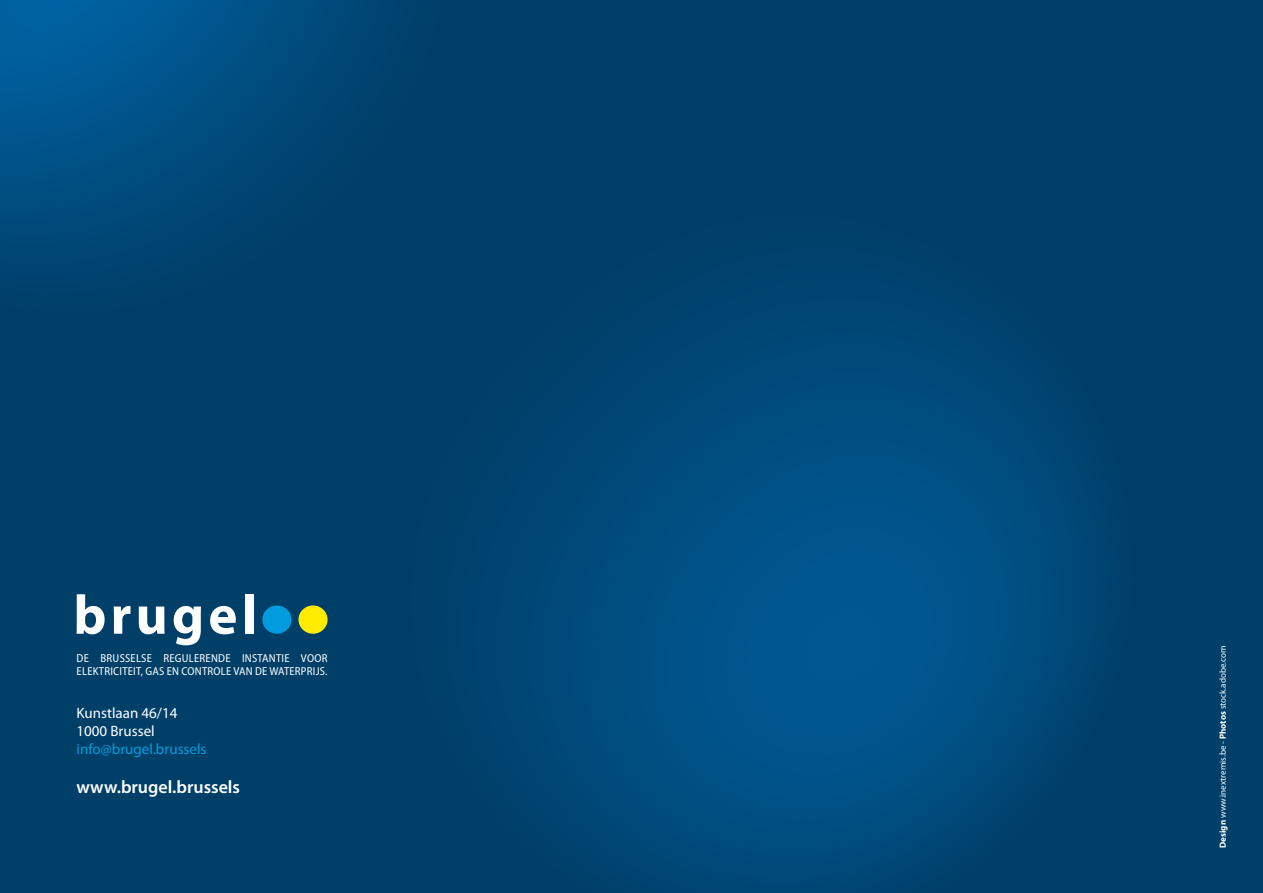
<style>
.page{position:relative;width:1263px;height:893px;background:#003f68}
.page>*{position:absolute;margin:0;border:0;box-sizing:border-box;transform-origin:0 0}
.t1{font:600 18px "Myriad Pro";color:#fff}
.t2{font:15px/18px "Myriad Pro";color:#fff}
.t3{font:15px "Myriad Pro";color:#009cdd}
.t4{font:semi-condensed 11.55px/12.3px "Myriad Pro";letter-spacing:.02em;color:#fff}
.t5{font:9px "Myriad Pro";color:#fff}
.s1{font-weight:700}
</style>
<div class="page">
<svg style="left:77px;top:594px;width:28px;height:40px"></svg>
<svg style="left:114px;top:606px;width:16px;height:28px"></svg>
<svg style="left:139px;top:606px;width:26px;height:28px"></svg>
<svg style="left:174px;top:606px;width:27px;height:39px"></svg>
<svg style="left:210px;top:606px;width:26px;height:28px"></svg>
<div style="left:245px;top:594px;width:8px;height:40px;background:#fff"></div>
<div style="left:262px;top:605px;width:29px;height:29px;background:#009cdd;border-radius:50%"></div>
<div style="left:298px;top:605px;width:30px;height:29px;background:#ffec00;border-radius:50%"></div>
<svg style="left:496px;top:298px;width:603px;height:595px;fill:#004b7c"></svg>
<svg style="left:0;top:0;width:381px;height:264px"></svg>
<p class="t4" style="left:77px;top:653px;width:252px">DE BRUSSELSE REGULERENDE INSTANTIE VOOR<br>ELEKTRICITEIT, GAS EN CONTROLE VAN DE WATERPRIJS.</p>
<p class="t5" style="left:1218px;top:848px;width:204px;rotate:-90deg"><span class="s1">Design</span> www.inextremis.be - <span class="s1">Photos</span> stock.adobe.com</p>
<p class="t2" style="left:77px;top:704px;width:102px">Kunstlaan 46/14<br>1000 Brussel</p>
<p class="t3" style="left:77px;top:740px;width:131px">info@brugel.brussels</p>
<h1 class="t1" style="left:77px;top:776px;width:165px">www.brugel.brussels</h1>
</div>
